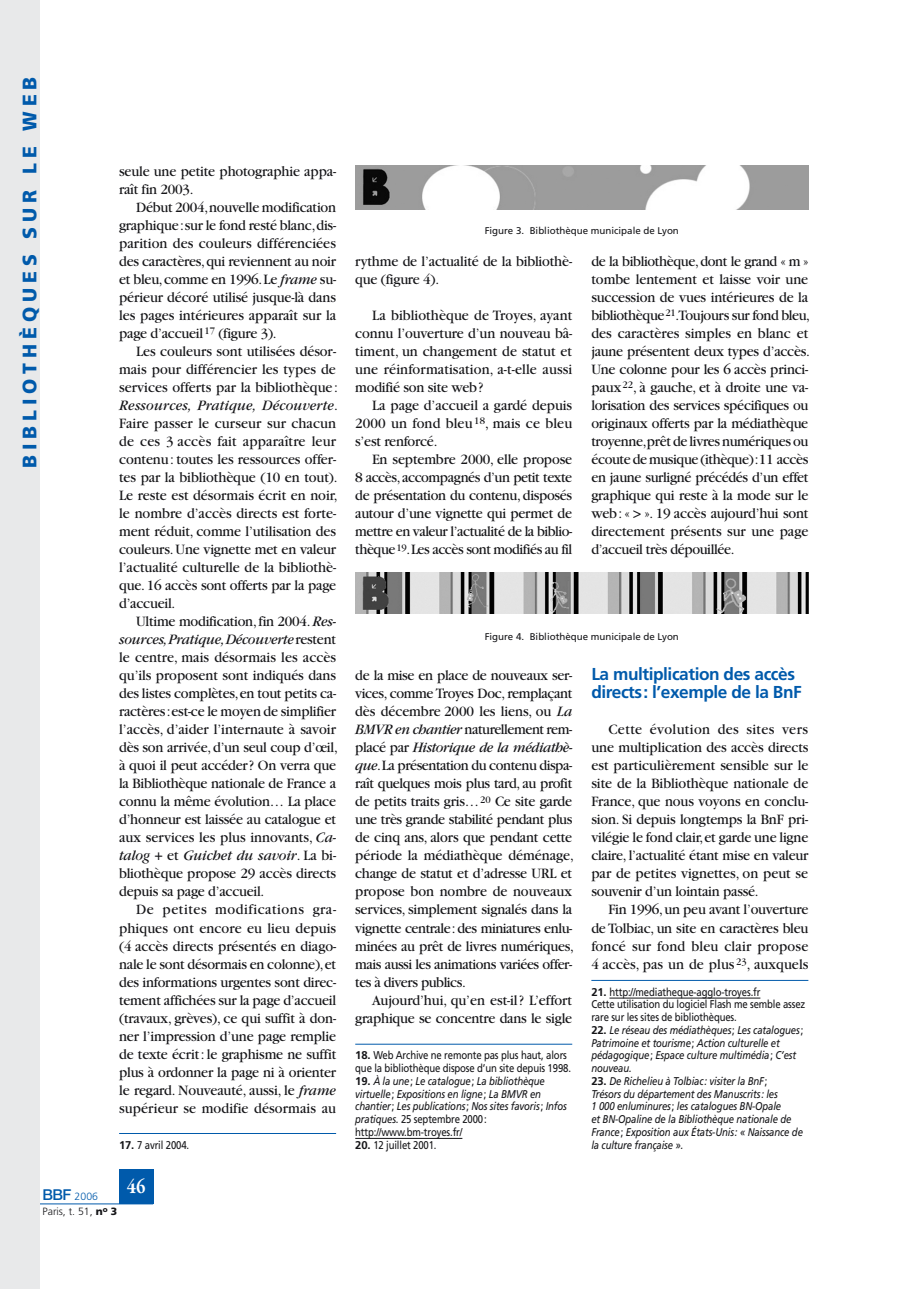
<style>
.page{position:relative;width:919px;height:1289px;background:#fff}
.page>*{position:absolute;margin:0;border:0;box-sizing:border-box;transform-origin:0 0}
.t1{font:900 19.5px "Frutiger";letter-spacing:.25em;color:#005aab}
.t2{font:700 19.5px "Garamond";color:#fff;scale:.85 1}
.t3{font:700 17.25px/18px "Frutiger";letter-spacing:-.025em;color:#005aab}
.t4{font:15px/18px "Garamond";letter-spacing:-.01em;color:#151518;text-align:justify;scale:.95 1}
.t5{font:italic 11.25px/12.8px "Frutiger";letter-spacing:-.015em;color:#151518;scale:.85 1}
.t6{font:11.25px/12.8px "Frutiger";letter-spacing:-.015em;color:#151518;scale:.85 1}
.t7{font:300 10.5px/15.5px "Frutiger";color:#151518}
.t8{font:9.75px "Frutiger";color:#151518}
.s1{font-style:italic}
.s2{font-weight:700}
.s3{font-family:"Helvetica Neue";font-weight:500;font-size:15px;color:#005aab}
.s4{color:#005aab}
.s5{font-weight:900}
.s6{font-weight:700;font-style:normal}
.s7{font-style:normal}
</style>
<div class="page">
<hr style="left:0;top:1203px;width:153px;height:1px;background:#005aab">
<div style="left:119px;top:1169px;width:34px;height:34px;background:#005aab"></div>
<div style="left:0;top:0;width:40px;height:1288px;background:#e8e9ea"></div>
<img style="left:355px;top:166px;width:453px;height:43px">
<hr style="left:119px;top:1133px;width:217px;height:1px;background:#005aab">
<img style="left:355px;top:572px;width:453px;height:42px">
<hr style="left:355px;top:1043px;width:217px;height:1px;background:#005aab">
<hr style="left:355px;top:1138px;width:107px;height:1px;background:#151518">
<hr style="left:591px;top:980px;width:217px;height:1px;background:#005aab">
<hr style="left:609px;top:997px;width:151px;height:1px;background:#151518">
<h1 class="t1" style="left:18px;top:468px;width:393px;rotate:-90deg">BIBLIOTHÈQUES SUR LE WEB</h1>
<p class="t4" style="left:119px;top:163px;width:230px">seule une petite photographie appa&shy;raît fin 2003.</p>
<p class="t4" style="left:119px;top:199px;width:230px;text-indent:17px">Début 2004,nouvelle modification graphique : sur le fond resté blanc, dis&shy;parition des couleurs différenciées des caractères, qui reviennent au noir et bleu, comme en 1996. Le <span class="s1">frame</span> su&shy;périeur décoré utilisé jusque-là dans les pages intérieures apparaît sur la page d’accueil <sup>17</sup> (figure 3).</p>
<p class="t4" style="left:119px;top:343px;width:232px;text-align:left;text-indent:17px">Les couleurs sont utilisées désor&shy;mais pour différencier les types de services offerts par la bibliothèque :<br><span class="s1">Ressources, Pratique, Découverte</span>.<br>Faire passer le curseur sur chacun de ces 3 accès fait apparaître leur contenu : toutes les ressources offer&shy;tes par la bibliothèque (10 en tout).<br>Le reste est désormais écrit en noir, le nombre d’accès directs est forte&shy;ment réduit, comme l’utilisation des couleurs. Une vignette met en valeur l’actualité culturelle de la bibliothè&shy;que. 16 accès sont offerts par la page d’accueil.</p>
<p class="t4" style="left:119px;top:613px;width:232px;text-align:left;text-indent:17px">Ultime modification, fin 2004. <span class="s1">Res&shy;sources, Pratique, Découverte</span> restent le centre, mais désormais les accès qu’ils proposent sont indiqués dans des listes complètes, en tout petits ca&shy;ractères : est-ce le moyen de simplifier l’accès, d’aider l’internaute à savoir dès son arrivée, d’un seul coup d’œil, à quoi il peut accéder ? On verra que la Bibliothèque nationale de France a connu la même évolution… La place d’honneur est laissée au catalogue et aux services les plus innovants, <span class="s1">Ca&shy;talog +</span> et <span class="s1">Guichet du savoir</span>. La bi&shy;bliothèque propose 29 accès directs depuis sa page d’accueil.</p>
<p class="t4" style="left:119px;top:901px;width:230px;text-indent:17px">De petites modifications gra&shy;phiques ont encore eu lieu depuis (4 accès directs présentés en diago&shy;nale le sont désormais en colonne), et des informations urgentes sont direc&shy;tement affichées sur la page d’accueil (travaux, grèves), ce qui suffit à don&shy;ner l’impression d’une page remplie de texte écrit : le graphisme ne suffit plus à ordonner la page ni à orienter le regard. Nouveauté, aussi, le <span class="s1">frame </span>supérieur se modifie désormais au</p>
<p class="t6" style="left:119px;top:1138px;width:84px"><span class="s2">17.</span> 7 avril 2004.</p>
<p class="t7" style="left:43px;top:1188px;width:76px"><span class="s3">BBF</span> <span class="s4">2006<br></span>Paris, t. 51, <span class="s5">n</span><sup>o</sup> <span class="s5">3</span></p>
<h1 class="t2" style="left:127px;top:1176px;width:23px">46</h1>
<p class="t8" style="left:484px;top:225px;width:196px">Figure 3. Bibliothèque municipale de Lyon</p>
<p class="t4" style="left:355px;top:253px;width:230px">rythme de l’actualité de la bibliothè&shy;que (figure 4).</p>
<p class="t4" style="left:355px;top:307px;width:230px;text-indent:17px">La bibliothèque de Troyes, ayant connu l’ouverture d’un nouveau bâ&shy;timent, un changement de statut et une réinformatisation, a-t-elle aussi modifié son site web ?</p>
<p class="t4" style="left:355px;top:397px;width:230px;text-indent:17px">La page d’accueil a gardé depuis 2000 un fond bleu <sup>18</sup>, mais ce bleu s’est renforcé.</p>
<p class="t4" style="left:355px;top:451px;width:230px;text-indent:17px">En septembre 2000, elle propose 8 accès, accompagnés d’un petit texte de présentation du contenu, disposés autour d’une vignette qui permet de mettre en valeur l’actualité de la biblio&shy;thèque <sup>19</sup>. Les accès sont modifiés au fil</p>
<p class="t4" style="left:591px;top:253px;width:232px;text-align:left">de la bibliothèque, dont le grand « m » tombe lentement et laisse voir une succession de vues intérieures de la bibliothèque <sup>21</sup>.Toujours sur fond bleu, des caractères simples en blanc et jaune présentent deux types d’accès.<br>Une colonne pour les 6 accès princi&shy;paux <sup>22</sup>, à gauche, et à droite une va&shy;lorisation des services spécifiques ou originaux offerts par la médiathèque troyenne,prêt de livres numériques ou écoute de musique (ithèque) :11 accès en jaune surligné précédés d’un effet graphique qui reste à la mode sur le web : « &gt; ». 19 accès aujourd’hui sont directement présents sur une page d’accueil très dépouillée.</p>
<p class="t8" style="left:484px;top:631px;width:196px">Figure 4. Bibliothèque municipale de Lyon</p>
<p class="t4" style="left:355px;top:667px;width:231px">de la mise en place de nouveaux ser&shy;vices, comme Troyes Doc, remplaçant dès décembre 2000 les liens, ou <span class="s1">La BMVR en chantier</span> naturellement rem&shy;placé par <span class="s1">Historique de la médiathè&shy;que</span>. La présentation du contenu dispa&shy;raît quelques mois plus tard, au profit de petits traits gris… <sup>20</sup> Ce site garde une très grande stabilité pendant plus de cinq ans, alors que pendant cette période la médiathèque déménage, change de statut et d’adresse URL et propose bon nombre de nouveaux services, simplement signalés dans la vignette centrale : des miniatures enlu&shy;minées au prêt de livres numériques, mais aussi les animations variées offer&shy;tes à divers publics.</p>
<p class="t4" style="left:355px;top:991px;width:230px;text-align:right">Aujourd’hui, qu’en est-il ? L’effort graphique se concentre dans le sigle</p>
<p class="t6" style="left:355px;top:1048px;width:255px"><span class="s2">18.</span> Web Archive ne remonte pas plus haut, alors que la bibliothèque dispose d’un site depuis 1998.</p>
<p class="t5" style="left:355px;top:1074px;width:250px"><span class="s6">19.</span> À la une <span class="s7">;</span> Le catalogue <span class="s7">;</span> La bibliothèque virtuelle <span class="s7">;</span> Expositions en ligne <span class="s7">;</span> La BMVR en chantier <span class="s7">;</span> Les publications <span class="s7">;</span> Nos sites favoris <span class="s7">;</span> Infos pratiques<span class="s7">. 25 septembre 2000 : http://www.bm-troyes.fr/</span></p>
<p class="t6" style="left:355px;top:1138px;width:97px"><span class="s2">20.</span> 12 juillet 2001.</p>
<p class="t3" style="left:591px;top:665px;width:212px">La multiplication des accès directs : l’exemple de la BnF</p>
<p class="t4" style="left:591px;top:721px;width:230px;text-indent:17px">Cette évolution des sites vers une multiplication des accès directs est particulièrement sensible sur le site de la Bibliothèque nationale de France, que nous voyons en conclu&shy;sion. Si depuis longtemps la BnF pri&shy;vilégie le fond clair, et garde une ligne claire, l’actualité étant mise en valeur par de petites vignettes, on peut se souvenir d’un lointain passé.</p>
<p class="t4" style="left:591px;top:901px;width:230px;text-indent:17px">Fin 1996, un peu avant l’ouverture de Tolbiac, un site en caractères bleu foncé sur fond bleu clair propose 4 accès, pas un de plus <sup>23</sup>, auxquels</p>
<p class="t6" style="left:591px;top:985px;width:253px"><span class="s2">21.</span> http://mediatheque-agglo-troyes.fr<br>Cette utilisation du logiciel Flash me semble assez rare sur les sites de bibliothèques.</p>
<p class="t5" style="left:591px;top:1023px;width:251px"><span class="s6">22.</span> Le réseau des médiathèques <span class="s7">;</span> Les catalogues <span class="s7">; </span>Patrimoine et tourisme <span class="s7">;</span> Action culturelle et pédagogique <span class="s7">;</span> Espace culture multimédia <span class="s7">;</span> C’est nouveau.</p>
<p class="t5" style="left:591px;top:1074px;width:250px"><span class="s6">23.</span> De Richelieu à Tolbiac : visiter la BnF <span class="s7">;<br></span>Trésors du département des Manuscrits : les<br>1 000 enluminures <span class="s7">;</span> les catalogues BN-Opale<br>et BN-Opaline de la Bibliothèque nationale de France <span class="s7">;</span> Exposition aux États-Unis : « Naissance de la culture française ».</p>
</div>
